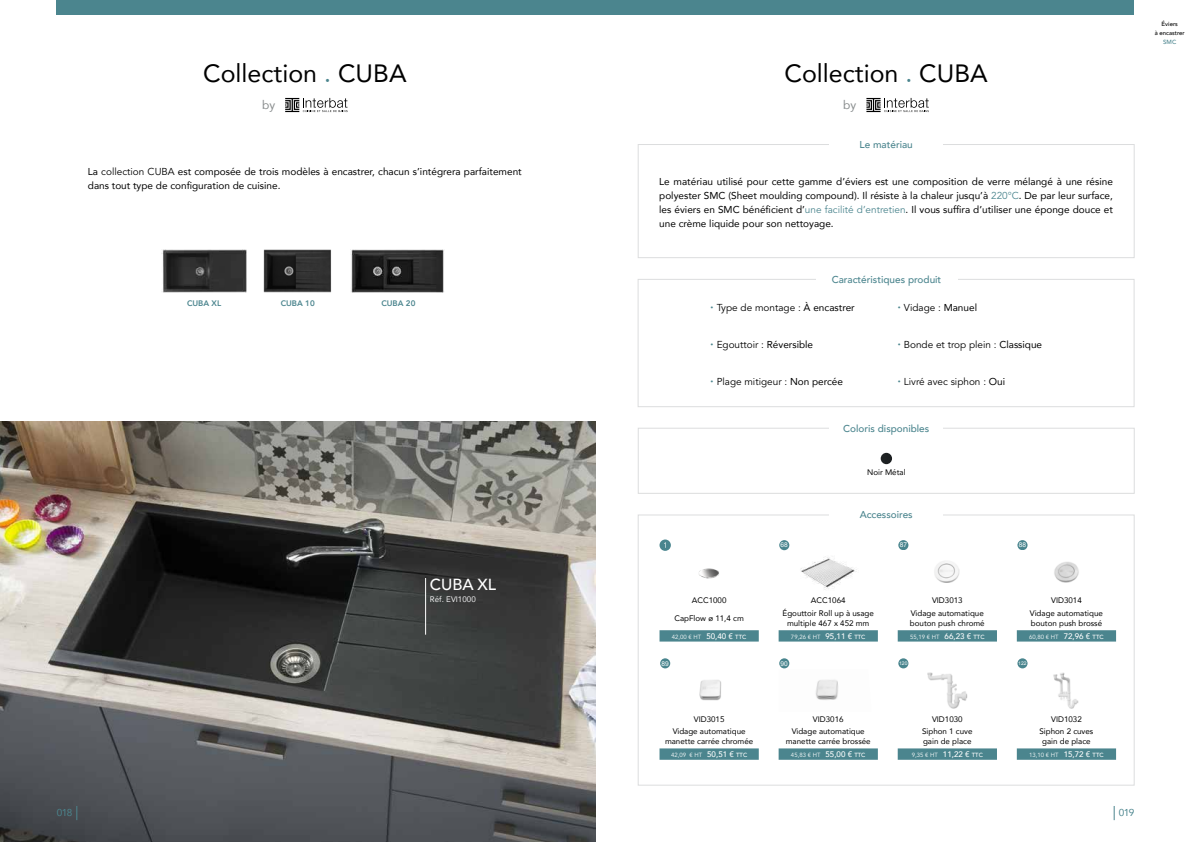
<style>
.page{position:relative;width:1191px;height:842px;background:#fff}
.page>*{position:absolute;margin:0;border:0;box-sizing:border-box;transform-origin:0 0}
.t1{font:25px "Avenir";color:#000}
.t2{font:500 16px "Avenir";color:#fff}
.t3{font:12px "Avenir";color:#898d8e}
.t4{font:10px/14px "Avenir";color:#000}
.t5{font:10px "Avenir";color:#000}
.t6{font:500 10px "Avenir";color:#4b858e}
.t7{font:10px "Avenir";letter-spacing:-.055em;color:#4b858e}
.t8{font:8px/9.6px "Avenir";color:#000;text-align:center}
.t9{font:800 8px "Avenir";color:#4b858e}
.t10{font:8px "Avenir";color:#f1f1f2}
.t11{font:6.6px "Arial";color:#fff}
.t12{font:6px "Avenir";color:#fff}
.t13{font:500 6px/9px "Avenir";color:#000;text-align:center}
.t14{font:500 6px "Avenir";color:#4b858e}
.t15{font:5px "Arial";color:#fff}
.s1{color:#4b858e}
.s2{font-style:inherit}
.s3{font-weight:500;font-size:8px}
.s4{font-weight:500}
</style>
<div class="page">
<img style="left:0;top:421px;width:595px;height:421px">
<svg style="left:77px;top:806px;width:1px;height:14px"></svg>
<img style="left:162px;top:250px;width:85px;height:42px">
<img style="left:263px;top:250px;width:69px;height:42px">
<img style="left:351px;top:250px;width:93px;height:42px">
<svg style="left:285px;top:98px;width:62px;height:14px"></svg>
<hr style="left:425px;top:578px;width:1px;height:57px;background:#fff">
<svg style="left:1114px;top:806px;width:1px;height:14px"></svg>
<div style="left:57px;top:0;width:1077px;height:14px;background:#4b858e"></div>
<svg style="left:866px;top:98px;width:63px;height:14px"></svg>
<svg style="left:880px;top:452px;width:12px;height:13px"></svg>
<div style="left:638px;top:428px;width:496px;height:65px;border:1px solid #dcddde"></div>
<div style="left:829px;top:420px;width:114px;height:17px;background:#fff"></div>
<div style="left:638px;top:144px;width:496px;height:114px;border:1px solid #dcddde"></div>
<div style="left:829px;top:135px;width:114px;height:18px;background:#fff"></div>
<div style="left:638px;top:515px;width:496px;height:270px;border:1px solid #dcddde"></div>
<div style="left:829px;top:506px;width:114px;height:17px;background:#fff"></div>
<div style="left:638px;top:279px;width:496px;height:128px;border:1px solid #dcddde"></div>
<div style="left:815px;top:271px;width:142px;height:17px;background:#fff"></div>
<svg style="left:659px;top:630px;width:457px;height:11px;background:#65979e"></svg>
<svg style="left:659px;top:539px;width:369px;height:12px"></svg>
<div style="left:779px;top:540px;width:10px;height:10px;background:#49858e;border-radius:50%"></div>
<div style="left:898px;top:540px;width:10px;height:10px;background:#49858e;border-radius:50%"></div>
<div style="left:1017px;top:540px;width:10px;height:10px;background:#49858e;border-radius:50%"></div>
<img style="left:699px;top:568px;width:20px;height:11px">
<img style="left:801px;top:556px;width:56px;height:34px">
<img style="left:934px;top:561px;width:26px;height:22px">
<img style="left:1054px;top:562px;width:25px;height:21px">
<svg style="left:659px;top:748px;width:457px;height:12px;background:#6b9aa2"></svg>
<div style="left:660px;top:658px;width:10px;height:10px;background:#49858e;border-radius:50%"></div>
<div style="left:779px;top:658px;width:10px;height:10px;background:#49858e;border-radius:50%"></div>
<div style="left:898px;top:658px;width:10px;height:10px;background:#49858e;border-radius:50%"></div>
<div style="left:1017px;top:658px;width:10px;height:10px;background:#49858e;border-radius:50%"></div>
<img style="left:699px;top:680px;width:22px;height:21px">
<img style="left:815px;top:680px;width:23px;height:20px">
<img style="left:927px;top:672px;width:41px;height:37px">
<img style="left:1053px;top:672px;width:26px;height:36px">
<h1 class="t1" style="left:203px;top:53px;width:205px">Collection <span class="s1">.</span> CUBA</h1>
<p class="t3" style="left:262px;top:95px;width:15px">by</p>
<p class="t4" style="left:88px;top:164px;width:435px">La <span class="s2">collection CUBA</span> est composée de trois modèles à encastrer, chacun s’intégrera parfaitement dans tout type de configuration de cuisine.</p>
<p class="t9" style="left:187px;top:297px;width:36px">CUBA XL</p>
<p class="t9" style="left:281px;top:297px;width:36px">CUBA 10</p>
<p class="t9" style="left:381px;top:297px;width:36px">CUBA 20</p>
<p class="t7" style="left:57px;top:805px;width:17px">018</p>
<h2 class="t2" style="left:430px;top:571px;width:68px">CUBA XL</h2>
<p class="t10" style="left:430px;top:593px;width:47px">Réf. EVI1000</p>
<h1 class="t1" style="left:784px;top:53px;width:205px">Collection <span class="s1">.</span> CUBA</h1>
<p class="t3" style="left:843px;top:95px;width:15px">by</p>
<p class="t6" style="left:859px;top:135px;width:55px">Le matériau</p>
<p class="t4" style="left:659px;top:174px;width:455px;text-align:justify">Le matériau utilisé pour cette gamme d’éviers est une composition de verre mélangé à une résine polyester SMC (Sheet moulding compound). Il résiste à la chaleur jusqu’à <span class="s1">220°C</span>. De par leur surface, les éviers en SMC bénéficient d’<span class="s1">une facilité d’entretien</span>. Il vous suffira d’utiliser une éponge douce et une crème liquide pour son nettoyage.</p>
<p class="t6" style="left:831px;top:271px;width:111px">Caractéristiques produit</p>
<p class="t5" style="left:716px;top:300px;width:140px">Type de montage : <span class="s2">À encastrer</span></p>
<p class="t5" style="left:903px;top:300px;width:75px">Vidage : <span class="s2">Manuel</span></p>
<p class="t5" style="left:716px;top:337px;width:98px">Egouttoir : <span class="s2">Réversible</span></p>
<p class="t5" style="left:903px;top:337px;width:140px">Bonde et trop plein : <span class="s2">Classique</span></p>
<p class="t5" style="left:716px;top:374px;width:128px">Plage mitigeur : <span class="s2">Non percée</span></p>
<p class="t5" style="left:903px;top:374px;width:103px">Livré avec siphon : <span class="s2">Oui</span></p>
<p class="t6" style="left:843px;top:419px;width:88px">Coloris disponibles</p>
<p class="t8" style="left:867px;top:467px;width:40px">Noir Métal</p>
<p class="t6" style="left:859px;top:506px;width:54px">Accessoires</p>
<p class="t11" style="left:780px;top:541px;width:9px">68</p>
<p class="t11" style="left:899px;top:541px;width:9px">87</p>
<p class="t11" style="left:1018px;top:541px;width:9px">88</p>
<p class="t8" style="left:692px;top:596px;width:36px">ACC1000</p>
<p class="t8" style="left:811px;top:596px;width:36px">ACC1064</p>
<p class="t8" style="left:932px;top:596px;width:32px">VID3013</p>
<p class="t8" style="left:1051px;top:596px;width:32px">VID3014</p>
<p class="t8" style="left:674px;top:613px;width:71px">CapFlow ø 11,4 cm</p>
<p class="t8" style="left:782px;top:608px;width:93px;line-height:10px">Égouttoir Roll up à usage multiple 467 x 452 mm</p>
<p class="t8" style="left:910px;top:608px;width:76px;text-align:left">Vidage automatique bouton push chromé</p>
<p class="t8" style="left:1030px;top:608px;width:74px;text-align:left">Vidage automatique bouton push brossé</p>
<p class="t12" style="left:672px;top:632px;width:76px">42,00 € HT <span class="s3">50,40 €</span> <span class="s4">TTC</span></p>
<p class="t12" style="left:791px;top:632px;width:76px">79,26 € HT <span class="s3">95,11 €</span> <span class="s4">TTC</span></p>
<p class="t12" style="left:910px;top:632px;width:76px">55,19 € HT <span class="s3">66,23 €</span> <span class="s4">TTC</span></p>
<p class="t12" style="left:1029px;top:632px;width:76px">60,80 € HT <span class="s3">72,96 €</span> <span class="s4">TTC</span></p>
<p class="t11" style="left:661px;top:659px;width:9px">89</p>
<p class="t11" style="left:780px;top:659px;width:9px">90</p>
<p class="t15" style="left:899px;top:660px;width:10px">120</p>
<p class="t15" style="left:1018px;top:660px;width:10px">122</p>
<p class="t8" style="left:694px;top:714px;width:32px">VID3015</p>
<p class="t8" style="left:813px;top:714px;width:32px">VID3016</p>
<p class="t8" style="left:932px;top:714px;width:32px">VID1030</p>
<p class="t8" style="left:1051px;top:714px;width:32px">VID1032</p>
<p class="t8" style="left:665px;top:726px;width:90px">Vidage automatique manette carrée chromée</p>
<p class="t8" style="left:786px;top:726px;width:86px">Vidage automatique manette carrée brossée</p>
<p class="t8" style="left:922px;top:726px;width:52px;text-align:left">Siphon 1 cuve gain de place</p>
<p class="t8" style="left:1039px;top:726px;width:55px">Siphon 2 cuves gain de place</p>
<p class="t12" style="left:671px;top:751px;width:78px">42,09 € HT <span class="s3">50,51 €</span> <span class="s4">TTC</span></p>
<p class="t12" style="left:791px;top:751px;width:76px">45,83 € HT <span class="s3">55,00 €</span> <span class="s4">TTC</span></p>
<p class="t12" style="left:911px;top:751px;width:73px">9,35 € HT <span class="s3">11,22 €</span> <span class="s4">TTC</span></p>
<p class="t12" style="left:1029px;top:751px;width:76px">13,10 € HT <span class="s3">15,72 €</span> <span class="s4">TTC</span></p>
<p class="t7" style="left:1118px;top:805px;width:17px">019</p>
<p class="t13" style="left:1154px;top:19px;width:32px">Éviers<br>à encastrer</p>
<p class="t14" style="left:1163px;top:37px;width:14px">SMC</p>
</div>
